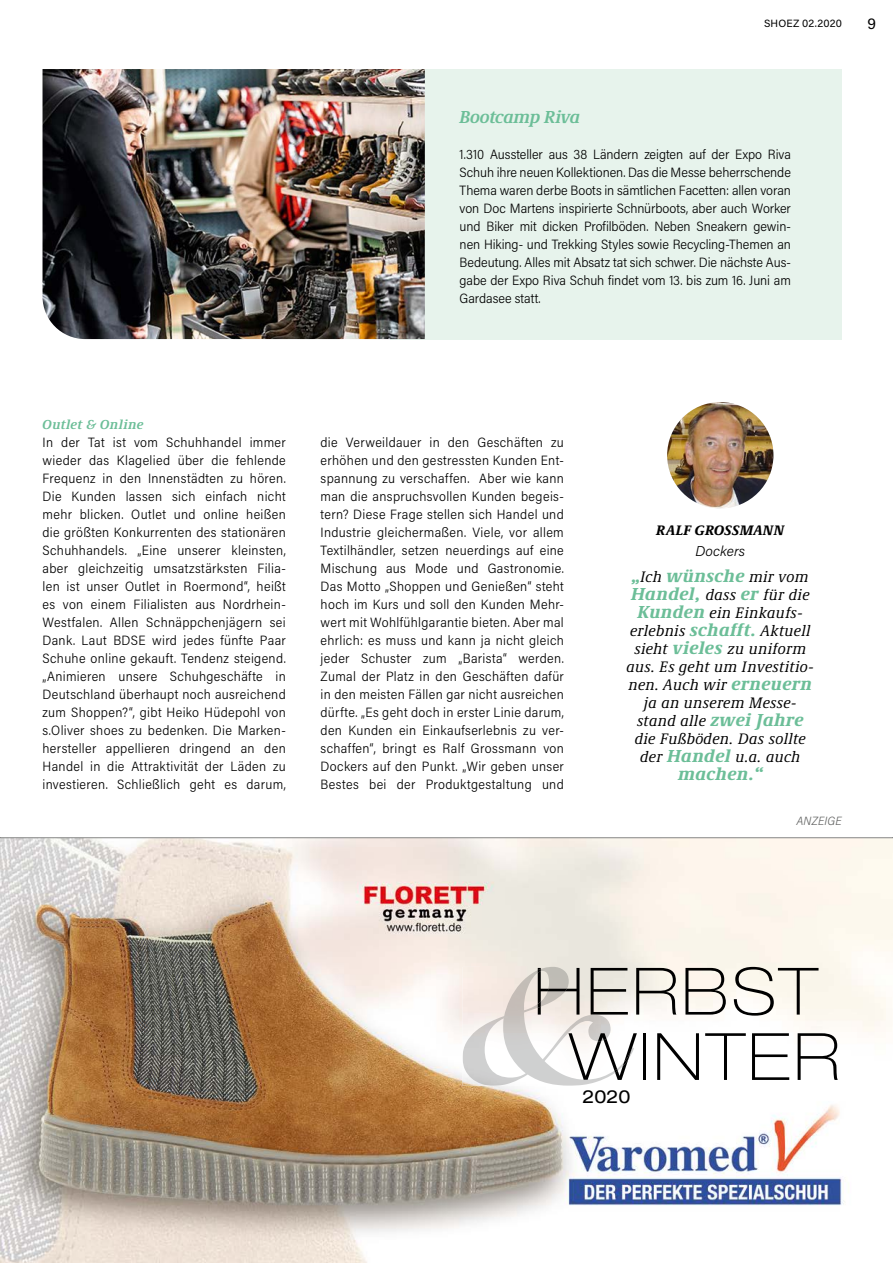
<style>
.page{position:relative;width:893px;height:1263px;background:#fff}
.page>*{position:absolute;margin:0;border:0;box-sizing:border-box;transform-origin:0 0}
.t1{font:100 expanded 65.4px/65.4px "Helvetica Neue";letter-spacing:.05em;color:#000;text-align:center}
.t2{font:italic 700 18px "Demos Next Pro";letter-spacing:-.02em;color:#6cbe98}
.t3{font:italic 800 18px "Demos Next Pro";letter-spacing:.02em;color:#6cbe98}
.t4{font:expanded 18px "Helvetica Neue";color:#000}
.t5{font:italic 15.75px/18px "Demos Next Pro";letter-spacing:.02em;color:#000;text-align:center}
.t6{font:15px "Acumin Pro";color:#000}
.t7{font:italic 800 14.25px "Demos Next Pro";letter-spacing:.01em;color:#000}
.t8{font:italic 300 14.25px "Acumin Pro";letter-spacing:.01em;color:#000}
.t9{font:300 13.5px/18px "Acumin Pro Semi Cond";letter-spacing:.025em;color:#000;text-align:justify}
.t10{font:italic 700 13.5px "Demos Next Pro";letter-spacing:.025em;color:#6cbe98}
.t11{font:italic 300 12px "Acumin Pro Semi Cond";letter-spacing:.015em;color:#636463}
.t12{font:10.5px "Acumin Pro";letter-spacing:.02em;color:#000}
.s1{font-weight:800;font-size:18px;color:#6cbe98}
</style>
<div class="page">
<div style="left:390px;top:69px;width:452px;height:270px;background:#e7f3ec"></div>
<img style="left:0;top:838px;width:893px;height:425px">
<img style="left:462px;top:967px;width:172px;height:119px">
<svg style="left:480px;top:967px;width:154px;height:49px;background:#d0cac3"></svg>
<svg style="left:480px;top:1033px;width:154px;height:47px"></svg>
<hr style="left:0;top:837px;width:893px;height:1px;background:#858685">
<img style="left:43px;top:69px;width:382px;height:270px">
<img style="left:667px;top:402px;width:106px;height:106px;border-radius:53px">
<p class="t12" style="left:764px;top:17px;width:79px">SHOEZ 02.2020</p>
<p class="t6" style="left:867px;top:14px;width:10px">9</p>
<h2 class="t2" style="left:460px;top:104px;width:122px">Bootcamp Riva</h2>
<p class="t9" style="left:460px;top:145px;width:333px">1.310 Aussteller aus 38 Ländern zeigten auf der Expo Riva Schuh ihre neuen Kollektionen. Das die Messe beherrschende Thema waren derbe Boots in sämtlichen Facetten: allen voran von Doc Martens inspirierte Schnürboots, aber auch Worker und Biker mit dicken Profilböden. Neben Sneakern gewin&shy;nen Hiking- und Trekking Styles sowie Recycling-Themen an Bedeutung. Alles mit Absatz tat sich schwer. Die nächste Aus&shy;gabe der Expo Riva Schuh findet vom 13. bis zum 16. Juni am Gardasee statt.</p>
<p class="t10" style="left:43px;top:415px;width:103px">Outlet &amp; Online</p>
<p class="t9" style="left:43px;top:433px;width:245px">In der Tat ist vom Schuhhandel immer wieder das Klagelied über die fehlende Frequenz in den Innenstädten zu hören.<br>Die Kunden lassen sich einfach nicht mehr blicken. Outlet und online heißen die größten Konkurrenten des stationären Schuhhandels. „Eine unserer kleinsten, aber gleichzeitig umsatzstärksten Filia&shy;len ist unser Outlet in Roermond“, heißt es von einem Filialisten aus Nordrhein-Westfalen. Allen Schnäppchenjägern sei Dank. Laut BDSE wird jedes fünfte Paar Schuhe online gekauft. Tendenz steigend. „Animieren unsere Schuhgeschäfte in Deutschland überhaupt noch ausreichend zum Shoppen?“, gibt Heiko Hüdepohl von s.Oliver shoes zu bedenken. Die Marken&shy;hersteller appellieren dringend an den Handel in die Attraktivität der Läden zu investieren. Schließlich geht es darum,</p>
<p class="t9" style="left:321px;top:433px;width:245px">die Verweildauer in den Geschäften zu erhöhen und den gestressten Kunden Ent&shy;spannung zu verschaffen. Aber wie kann man die anspruchsvollen Kunden begeis&shy;tern? Diese Frage stellen sich Handel und Industrie gleichermaßen. Viele, vor allem Textilhändler, setzen neuerdings auf eine Mischung aus Mode und Gastronomie.<br>Das Motto „Shoppen und Genießen“ steht hoch im Kurs und soll den Kunden Mehr&shy;wert mit Wohlfühlgarantie bieten. Aber mal ehrlich: es muss und kann ja nicht gleich jeder Schuster zum „Barista“ werden.<br>Zumal der Platz in den Geschäften dafür in den meisten Fällen gar nicht ausreichen dürfte. „Es geht doch in erster Linie darum, den Kunden ein Einkaufserlebnis zu ver&shy;schaffen“, bringt es Ralf Grossmann von Dockers auf den Punkt. „Wir geben unser Bestes bei der Produktgestaltung und</p>
<p class="t7" style="left:656px;top:520px;width:130px">RALF GROSSMANN</p>
<p class="t8" style="left:695px;top:541px;width:51px">Dockers</p>
<p class="t5" style="left:627px;top:567px;width:189px"><span class="s1">„</span>Ich <span class="s1">wünsche</span> mir vom<br><span class="s1">Handel,</span> dass <span class="s1">er</span> für die<br><span class="s1">Kunden</span> ein Einkaufs&shy;erlebnis <span class="s1">schafft.</span> Aktuell sieht <span class="s1">vieles</span> zu uniform aus. Es geht um Investitio&shy;nen. Auch wir <span class="s1">erneuern </span>ja an unserem Messe&shy;stand alle <span class="s1">zwei Jahre </span>die Fußböden. Das sollte der <span class="s1">Handel</span> u.a. auch</p>
<h2 class="t3" style="left:678px;top:761px;width:86px">machen.“</h2>
<p class="t11" style="left:796px;top:812px;width:47px">ANZEIGE</p>
<h1 class="t1" style="left:534px;top:958px;width:307px">HERBST<br>WINTER</h1>
<h2 class="t4" style="left:583px;top:1085px;width:50px">2020</h2>
</div>
